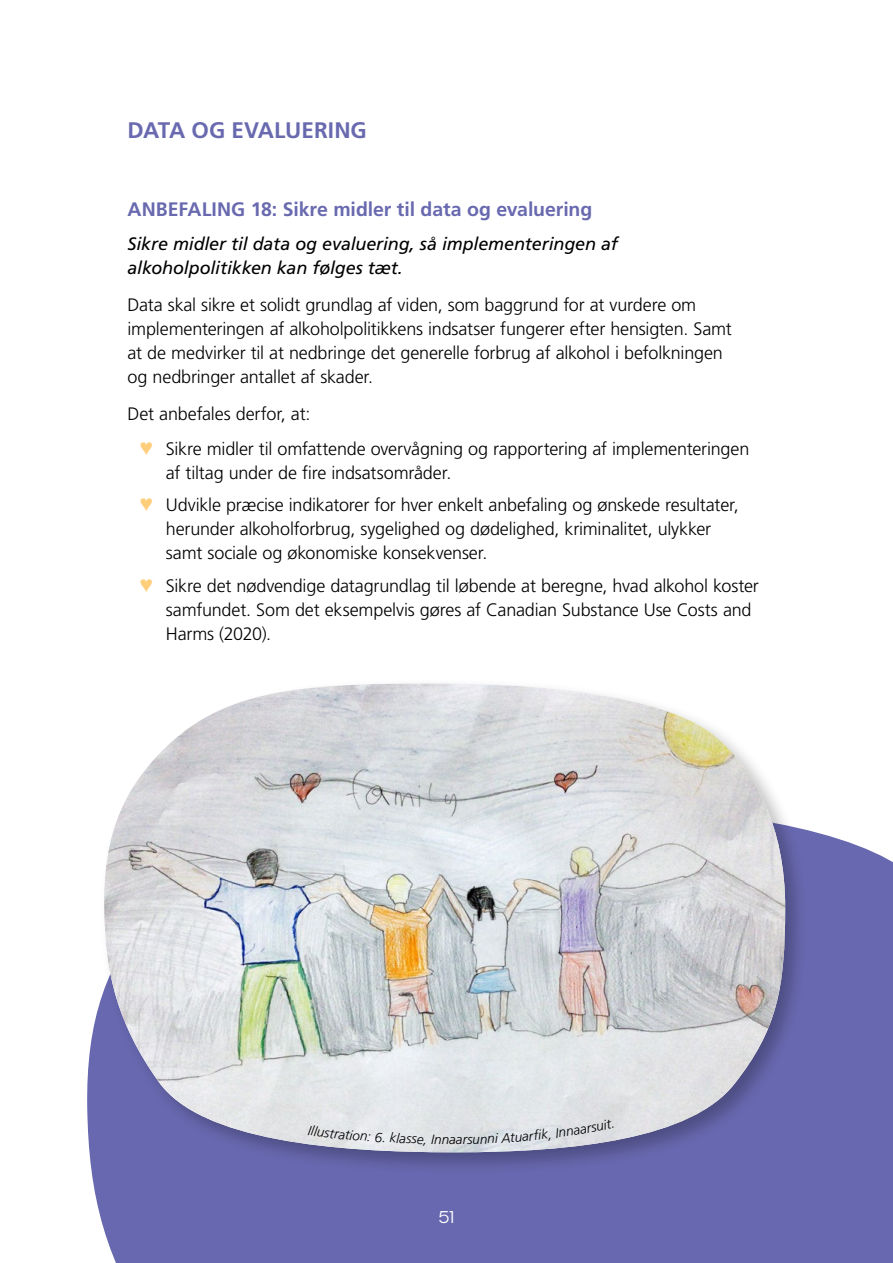
<style>
.page{position:relative;width:893px;height:1263px;background:#fff}
.page>*{position:absolute;margin:0;border:0;box-sizing:border-box;transform-origin:0 0}
.t1{font:700 22.5px "Frutiger LT Std";color:#6969b0}
.H3_anbefalinger{font:700 19.5px "Frutiger LT Std";letter-spacing:-.005em;color:#6969b0}
.t2{font:300 18px/24px "Frutiger LT Std";letter-spacing:-.01em;color:#000}
.t3{font:italic 18px/24px "Frutiger LT Std";letter-spacing:-.01em;color:#000}
.t4{font:300 16.5px "Urbane";color:#fff}
.t5{font:italic 300 13.5px "Frutiger LT Std";color:#000}
.s1{color:#ffce7b}
</style>
<div class="page">
<div style="left:87px;top:830px;width:806px;height:433px;background:#6868b0"></div>
<div style="left:99px;top:678px;width:709px;height:497px;background:#000;opacity:.25"></div>
<img style="left:103px;top:683px;width:682px;height:469px">
<svg style="left:308px;top:1125px;width:109px;height:19px;background:#e5e6e9"></svg>
<svg style="left:463px;top:1119px;width:151px;height:25px;background:#dbdee3"></svg>
<h2 class="t1" style="left:128px;top:117px;width:241px">DATA OG EVALUERING</h2>
<p class="H3_anbefalinger" style="left:128px;top:198px;width:466px">ANBEFALI NG 18: Sikre midler til data og evaluering</p>
<p class="t3" style="left:128px;top:232px;width:492px">Sikre midler til data og evaluering, så implementeringen af alkoholpolitikken kan følges tæt.</p>
<p class="t2" style="left:128px;top:293px;width:606px">Data skal sikre et solidt grundlag af viden, som baggrund for at vurdere om implementeringen af alkoholpolitikkens indsatser fungerer efter hensigten. Samt at de medvirker til at nedbringe det generelle forbrug af alkohol i befolkningen og nedbringer antallet af skader.</p>
<p class="t2" style="left:128px;top:402px;width:184px">Det anbefales derfor, at:</p>
<p class="t2" style="left:166px;top:437px;width:585px;text-indent:-26px"><span class="s1">♥</span> Sikre midler til omfattende overvågning og rapportering af implementeringen af tiltag under de fire indsatsområder.</p>
<p class="t2" style="left:166px;top:493px;width:574px;text-indent:-26px"><span class="s1">♥</span> Udvikle præcise indikatorer for hver enkelt anbefaling og ønskede resultater, herunder alkoholforbrug, sygelighed og dødelighed, kriminalitet, ulykker samt sociale og økonomiske konsekvenser.</p>
<p class="t2" style="left:166px;top:574px;width:594px;text-indent:-26px"><span class="s1">♥</span> Sikre det nødvendige datagrundlag til løbende at beregne, hvad alkohol koster samfundet. Som det eksempelvis gøres af Canadian Substance Use Costs and<br>Harms (2020).</p>
<p class="t5" style="left:417px;top:1131px;width:26px;rotate:1deg">e, In</p>
<p class="t5" style="left:442px;top:1131px;width:23px">naa</p>
<p class="t4" style="left:439px;top:1206px;width:17px">51</p>
</div>
